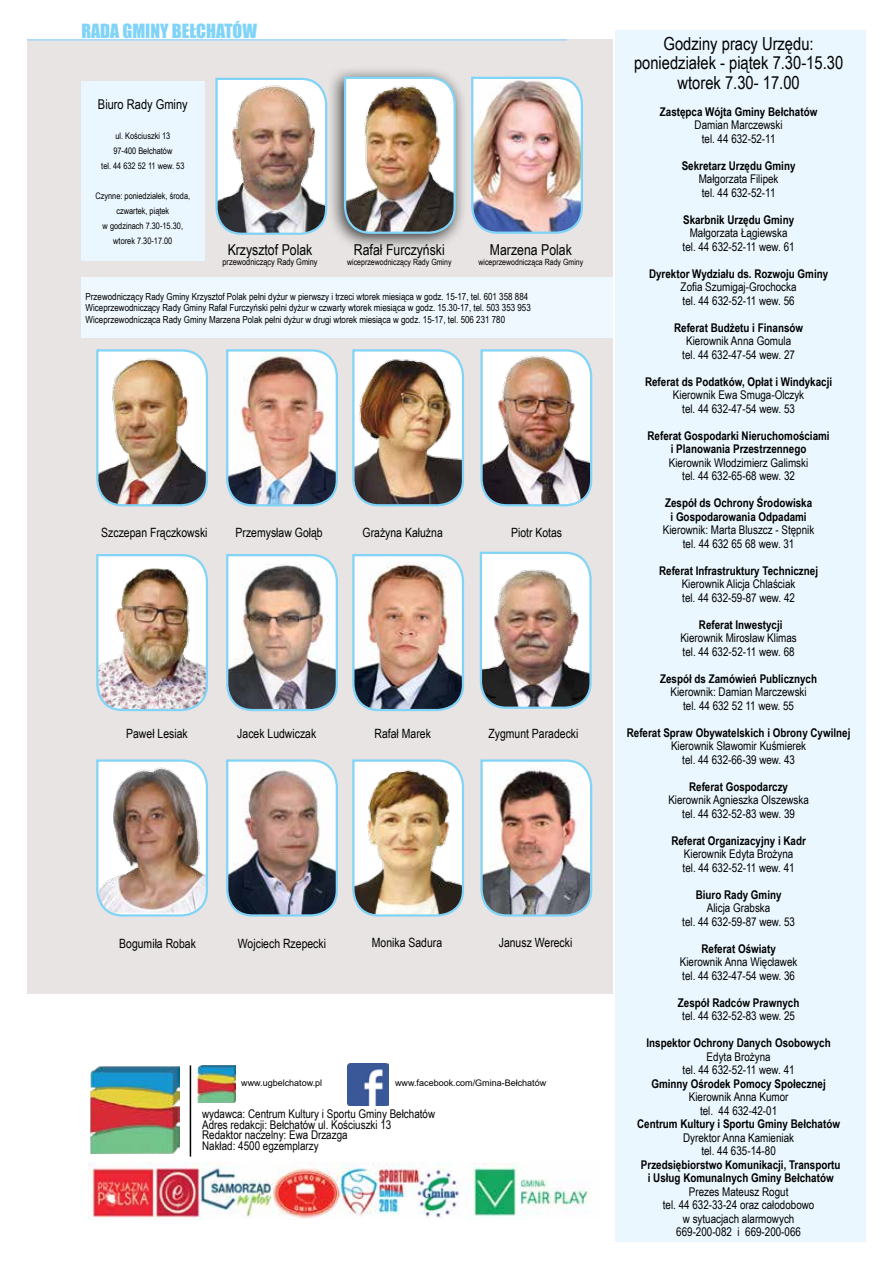
<style>
.page{position:relative;width:893px;height:1263px;background:#fff}
.page>*{position:absolute;margin:0;border:0;box-sizing:border-box;transform-origin:0 0}
.t1{font:18px/19.5px "Arial Narrow";color:#000;text-align:center}
.t2{font:18px "Impact";color:#81d4f7}
.t3{font:15px "Arial Narrow";color:#000}
.t4{font:13.5px "Arial Narrow";color:#000}
.t5{font:12.75px "Arial Narrow";color:#000}
.t6{font:12px/13.5px "Arial Narrow";color:#000;text-align:center}
.t7{font:700 12px/13.5px "Arial Narrow";color:#000;text-align:center}
.t8{font:9.75px/11.7px "Arial Narrow";color:#000}
.t9{font:9px/15px "Arial Narrow";color:#000;text-align:center}
.t10{font:9px "Arial";color:#000}
.t11{font:8.55px "Arial Narrow";color:#000}
</style>
<div class="page">
<div style="left:27px;top:39px;width:586px;height:955px;background:#e7e4e3"></div>
<div style="left:615px;top:30px;width:251px;height:1212px;background:#eaf7fe"></div>
<hr style="left:27px;top:39px;width:540px;height:2px;background:#a0d8fb">
<img style="left:89px;top:1163px;width:501px;height:57px">
<img style="left:90px;top:1066px;width:90px;height:88px">
<hr style="left:190px;top:1065px;width:1px;height:91px;background:#000">
<img style="left:198px;top:1065px;width:37px;height:37px">
<img style="left:348px;top:1063px;width:41px;height:43px">
<div style="left:81px;top:82px;width:124px;height:179px;background:#eaf7fe"></div>
<div style="left:81px;top:277px;width:532px;height:61px;background:#eef8fe"></div>
<img style="left:215px;top:77px;width:112px;height:158px">
<div style="left:327px;top:66px;width:141px;height:186px;background:#000;opacity:.75"></div>
<img style="left:343px;top:76px;width:114px;height:159px">
<img style="left:471px;top:76px;width:112px;height:158px">
<img style="left:96px;top:349px;width:112px;height:158px">
<img style="left:226px;top:349px;width:112px;height:158px">
<img style="left:352px;top:349px;width:113px;height:158px">
<img style="left:480px;top:349px;width:113px;height:158px">
<img style="left:96px;top:554px;width:112px;height:158px">
<img style="left:226px;top:554px;width:112px;height:158px">
<img style="left:352px;top:554px;width:113px;height:158px">
<img style="left:479px;top:551px;width:113px;height:158px">
<img style="left:96px;top:759px;width:112px;height:158px">
<img style="left:226px;top:759px;width:112px;height:158px">
<img style="left:352px;top:759px;width:113px;height:158px">
<img style="left:480px;top:759px;width:113px;height:158px">
<h1 class="t2" style="left:81px;top:16px;width:52px">RADAGMINY</h1>
<h1 class="t2" style="left:172px;top:16px;width:11px">BEŁCHATÓW</h1>
<p class="t4" style="left:98px;top:94px;width:91px">Biuro Rady Gminy</p>
<p class="t9" style="left:101px;top:128px;width:85px">ul. Kościuszki 13<br>97-400 Bełchatów<br>tel. 44 632 52 11 wew. 53</p>
<p class="t9" style="left:95px;top:188px;width:96px">Czynne: poniedziałek, środa, czwartek, piątek<br>w godzinach 7.30-15.30, wtorek 7.30-17.00</p>
<p class="t3" style="left:228px;top:238px;width:86px">Krzysztof Polak</p>
<p class="t9" style="left:222px;top:254px;width:97px">przewodniczący Rady Gminy</p>
<p class="t3" style="left:354px;top:239px;width:92px">Rafał Furczyński</p>
<p class="t11" style="left:347px;top:256px;width:106px">wiceprzewodniczący Rady Gminy</p>
<p class="t3" style="left:490px;top:239px;width:84px">Marzena Polak</p>
<p class="t11" style="left:478px;top:256px;width:106px">wiceprzewodnicząca Rady Gminy</p>
<p class="t8" style="left:86px;top:290px;width:447px">Przewodniczący Rady Gminy Krzysztof Polak pełni dyżur w pierwszy i trzeci wtorek miesiąca w godz. 15-17, tel. 601 358 884<br>Wiceprzewodniczący Rady Gminy Rafał Furczyński pełni dyżur w czwarty wtorek miesiąca w godz. 15.30-17, tel. 503 353 953<br>Wiceprzewodnicząca Rady Gminy Marzena Polak pełni dyżur w drugi wtorek miesiąca w godz. 15-17, tel. 506 231 780</p>
<p class="t5" style="left:101px;top:523px;width:108px">Szczepan Frączkowski</p>
<p class="t5" style="left:236px;top:523px;width:89px">Przemysław Gołąb</p>
<p class="t5" style="left:363px;top:523px;width:82px">Grażyna Kałużna</p>
<p class="t5" style="left:511px;top:523px;width:53px">Piotr Kotas</p>
<p class="t5" style="left:126px;top:724px;width:63px">Paweł Lesiak</p>
<p class="t5" style="left:237px;top:724px;width:81px">Jacek Ludwiczak</p>
<p class="t5" style="left:375px;top:724px;width:58px">Rafał Marek</p>
<p class="t5" style="left:488px;top:724px;width:92px">Zygmunt Paradecki</p>
<p class="t5" style="left:372px;top:933px;width:72px">Monika Sadura</p>
<p class="t5" style="left:119px;top:934px;width:78px">Bogumiła Robak</p>
<p class="t5" style="left:499px;top:933px;width:75px">Janusz Werecki</p>
<p class="t5" style="left:238px;top:934px;width:90px">Wojciech Rzepecki</p>
<p class="t10" style="left:241px;top:1076px;width:83px">www.ugbelchatow.pl</p>
<p class="t10" style="left:395px;top:1076px;width:153px">www.facebook.com/Gmina-Bełchatów</p>
<p class="t6" style="left:202px;top:1108px;width:234px;line-height:10.5px;text-align:left">wydawca: Centrum Kultury i Sportu Gminy Bełchatów Adres redakcji: Bełchatów ul. Kościuszki 13<br>Redaktor naczelny: Ewa Drzazga<br>Nakład: 4500 egzemplarzy</p>
<h1 class="t1" style="left:634px;top:33px;width:211px">Godziny pracy Urzędu: poniedziałek - piątek 7.30-15.30 wtorek 7.30- 17.00</h1>
<p class="t7" style="left:660px;top:104px;width:159px">Zastępca Wójta Gminy Bełchatów</p>
<p class="t6" style="left:695px;top:118px;width:90px">Damian Marczewski tel. 44 632-52-11</p>
<p class="t7" style="left:682px;top:158px;width:115px">Sekretarz Urzędu Gminy</p>
<p class="t6" style="left:699px;top:172px;width:81px;text-align:left">Małgorzata Filipek tel. 44 632-52-11</p>
<p class="t7" style="left:683px;top:212px;width:113px">Skarbnik Urzędu Gminy</p>
<p class="t6" style="left:683px;top:226px;width:113px">Małgorzata Łągiewska tel. 44 632-52-11 wew. 61</p>
<p class="t7" style="left:649px;top:266px;width:181px">Dyrektor Wydziału ds. Rozwoju Gminy</p>
<p class="t6" style="left:681px;top:280px;width:117px;text-align:left">Zofia Szumigaj-Grochocka tel. 44 632-52-11 wew. 56</p>
<p class="t7" style="left:674px;top:320px;width:131px">Referat Budżetu i Finansów</p>
<p class="t6" style="left:682px;top:334px;width:114px">Kierownik Anna Gomula tel. 44 632-47-54 wew. 27</p>
<p class="t7" style="left:645px;top:374px;width:189px">Referat ds Podatków, Opłat i Windykacji</p>
<p class="t6" style="left:673px;top:388px;width:133px">Kierownik Ewa Smuga-Olczyk tel. 44 632-47-54 wew. 53</p>
<p class="t7" style="left:647px;top:428px;width:184px">Referat Gospodarki Nieruchomościami i Planowania Przestrzennego</p>
<p class="t6" style="left:669px;top:455px;width:141px">Kierownik Włodzimierz Galimski tel. 44 632-65-68 wew. 32</p>
<p class="t7" style="left:665px;top:495px;width:149px">Zespół ds Ochrony Środowiska i Gospodarowania Odpadami</p>
<p class="t6" style="left:663px;top:523px;width:153px">Kierownik: Marta Bluszcz - Stępnik tel. 44 632 65 68 wew. 31</p>
<p class="t7" style="left:659px;top:563px;width:161px">Referat Infrastruktury Technicznej</p>
<p class="t6" style="left:682px;top:577px;width:115px;text-align:left">Kierownik Alicja Chlaściak tel. 44 632-59-87 wew. 42</p>
<p class="t7" style="left:699px;top:617px;width:85px">Referat Inwestycji</p>
<p class="t6" style="left:680px;top:631px;width:118px;text-align:left">Kierownik Mirosław Klimas tel. 44 632-52-11 wew. 68</p>
<p class="t7" style="left:660px;top:671px;width:158px">Zespół ds Zamówień Publicznych</p>
<p class="t6" style="left:670px;top:685px;width:138px">Kierownik: Damian Marczewski tel. 44 632 52 11 wew. 55</p>
<p class="t7" style="left:627px;top:725px;width:226px">Referat Spraw Obywatelskich i Obrony Cywilnej</p>
<p class="t6" style="left:671px;top:739px;width:137px">Kierownik Sławomir Kuśmierek tel. 44 632-66-39 wew. 43</p>
<p class="t7" style="left:689px;top:779px;width:100px">Referat Gospodarczy</p>
<p class="t6" style="left:668px;top:793px;width:142px">Kierownik Agnieszka Olszewska tel. 44 632-52-83 wew. 39</p>
<p class="t7" style="left:671px;top:833px;width:136px">Referat Organizacyjny i Kadr</p>
<p class="t6" style="left:683px;top:847px;width:113px;text-align:left">Kierownik Edyta Brożyna tel. 44 632-52-11 wew. 41</p>
<p class="t7" style="left:696px;top:887px;width:87px">Biuro Rady Gminy</p>
<p class="t6" style="left:682px;top:901px;width:114px">Alicja Grabska<br>tel. 44 632-59-87 wew. 53</p>
<p class="t7" style="left:701px;top:941px;width:76px">Referat Oświaty</p>
<p class="t6" style="left:680px;top:955px;width:119px;text-align:left">Kierownik Anna Więcławek tel. 44 632-47-54 wew. 36</p>
<p class="t7" style="left:678px;top:995px;width:123px">Zespół Radców Prawnych</p>
<p class="t6" style="left:682px;top:1009px;width:114px">tel. 44 632-52-83 wew. 25</p>
<p class="t7" style="left:646px;top:1035px;width:186px">Inspektor Ochrony Danych Osobowych</p>
<p class="t6" style="left:683px;top:1049px;width:113px">Edyta Brożyna<br>tel. 44 632-52-11 wew. 41</p>
<p class="t7" style="left:651px;top:1076px;width:176px">Gminny Ośrodek Pomocy Społecznej</p>
<p class="t6" style="left:689px;top:1090px;width:101px">Kierownik Anna Kumor tel. 44 632-42-01</p>
<p class="t7" style="left:637px;top:1116px;width:204px">Centrum Kultury i Sportu Gminy Bełchatów</p>
<p class="t6" style="left:683px;top:1130px;width:113px">Dyrektor Anna Kamieniak tel. 44 635-14-80</p>
<p class="t7" style="left:641px;top:1157px;width:201px">Przedsiębiorstwo Komunikacji, Transportu i Usług Komunalnych Gminy Bełchatów</p>
<p class="t6" style="left:663px;top:1184px;width:153px">Prezes Mateusz Rogut<br>tel. 44 632-33-24 oraz całodobowo w sytuacjach alarmowych<br>669-200-082 i 669-200-066</p>
</div>
